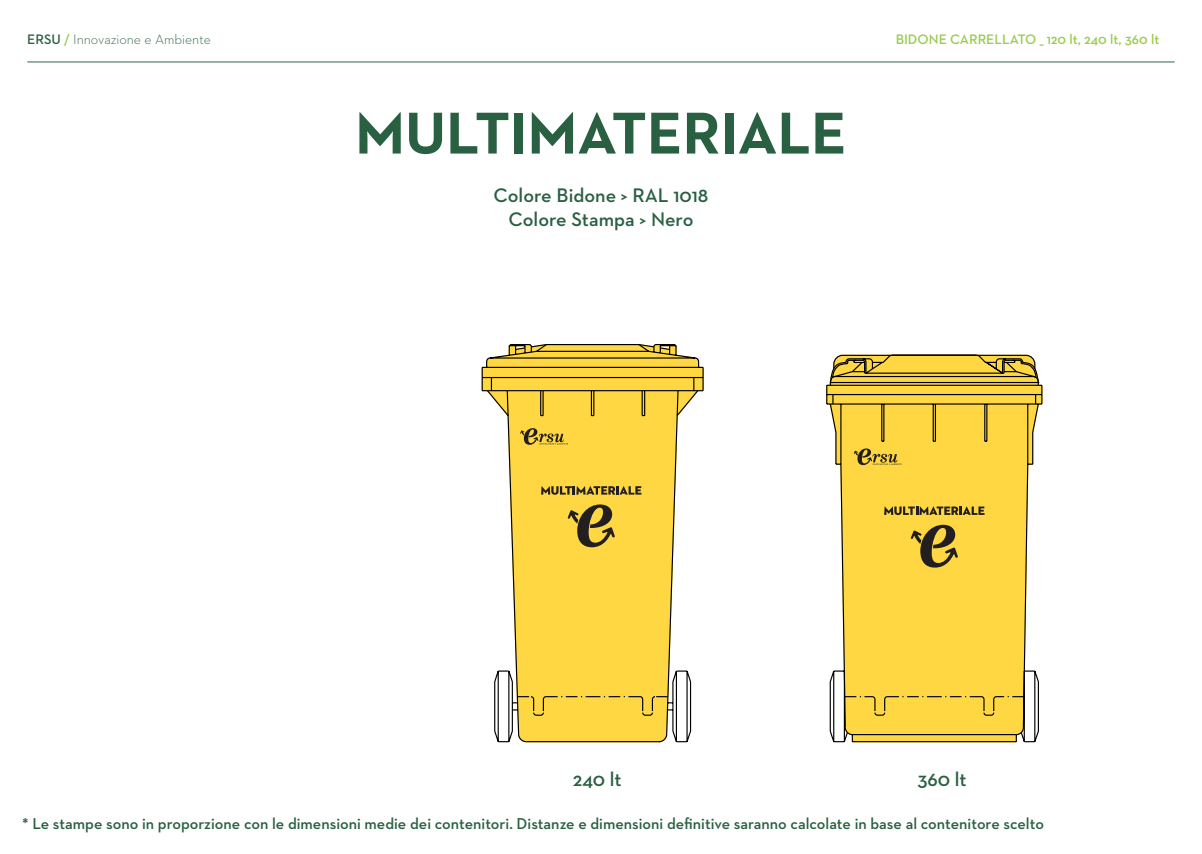
<style>
.page{position:relative;width:1202px;height:854px;background:#fff}
.page>*{position:absolute;margin:0;border:0;box-sizing:border-box;transform-origin:0 0}
.t1{font:700 60px "Neutraface 2 Text";color:#2a6042}
.t2{font:600 20px/24px "Neutraface 2 Text";color:#2a6042;text-align:center}
.t3{font:600 16px "Neutraface 2 Text";color:#2a6042}
.t4{font:600 14px "Neutraface 2 Text";color:#99cb4e}
.t5{font:300 14px "Neutraface 2 Text";color:#2a6042}
.s1{font-weight:600}
.s2{font-weight:600;color:#99cb4e}
</style>
<div class="page">
<svg style="left:494px;top:416px;width:198px;height:326px"></svg>
<svg style="left:481px;top:344px;width:223px;height:72px;background:#dfc04d"></svg>
<svg style="left:516px;top:695px;width:153px;height:21px;background:#eac53f"></svg>
<svg style="left:826px;top:384px;width:217px;height:358px;background:#f7d65d"></svg>
<svg style="left:829px;top:354px;width:211px;height:51px;background:#c9ab3a"></svg>
<svg style="left:843px;top:695px;width:182px;height:21px;background:#eac53e"></svg>
<hr style="left:27px;top:62px;width:1148px;height:1px;background:#34624c">
<svg style="left:520px;top:428px;width:48px;height:16px"></svg>
<svg style="left:568px;top:504px;width:47px;height:43px;background:#a08733"></svg>
<svg style="left:541px;top:486px;width:100px;height:8px"></svg>
<svg style="left:854px;top:448px;width:48px;height:17px"></svg>
<svg style="left:911px;top:524px;width:47px;height:43px;background:#a08733"></svg>
<svg style="left:884px;top:506px;width:100px;height:9px"></svg>
<p class="t5" style="left:27px;top:30px;width:185px"><span class="s1">ERSU</span> <span class="s2">/</span> Innovazione e Ambiente</p>
<p class="t4" style="left:896px;top:30px;width:265px">BIDONE CARRELLATO _ 120 lt, 240 lt, 360 lt</p>
<h1 class="t1" style="left:355px;top:95px;width:493px">MULTIMATERIALE</h1>
<p class="t2" style="left:493px;top:182px;width:216px">Colore Bidone &gt; RAL 1018<br>Colore Stampa &gt; Nero</p>
<p class="t2" style="left:573px;top:767px;width:50px">240 lt</p>
<p class="t2" style="left:917px;top:767px;width:51px">360 lt</p>
<p class="t3" style="left:22px;top:812px;width:1023px">* Le stampe sono in proporzione con le dimensioni medie dei contenitori. Distanze e dimensioni definitive saranno calcolate in base al contenitore scelto</p>
</div>
